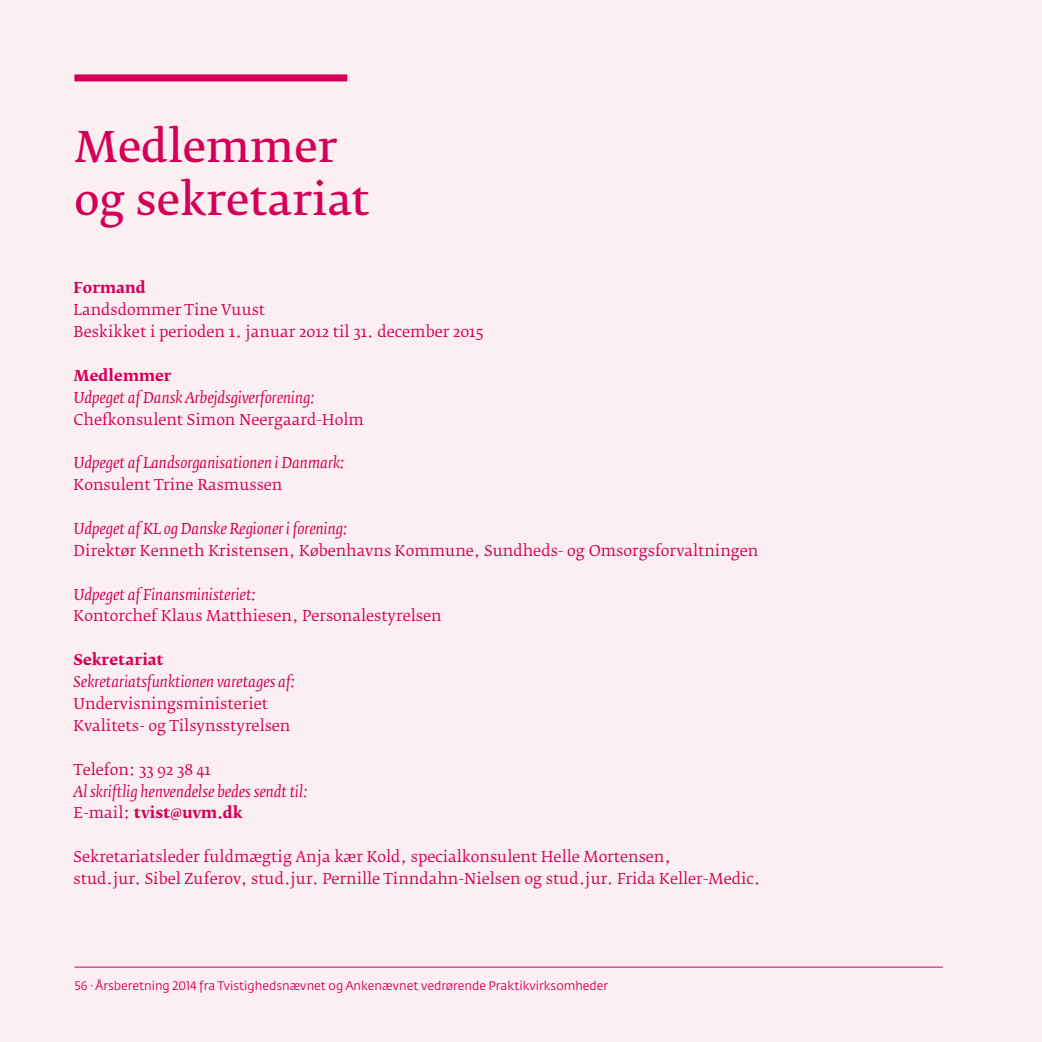
<style>
.page{position:relative;width:1042px;height:1042px;background:#fceff1}
.page>*{position:absolute;margin:0;border:0;box-sizing:border-box;transform-origin:0 0}
.t1{font:600 42px/52.5px "Fedra Serif B Std";color:#d40057}
.t2{font:14.88px/21.9px "Fedra Serif B Std";color:#d40057}
.t3{font:italic 14.88px/21.9px "Fedra Serif B Std";color:#d40057}
.t4{font:700 14.88px "Fedra Serif B Std";color:#d40057}
.t5{font:12.25px "Fedra Sans Std";color:#d40057}
.s1{font-style:normal}
.s2{font-weight:700;font-style:normal}
</style>
<div class="page">
<div style="left:74px;top:74px;width:273px;height:7px;background:#d40057"></div>
<hr style="left:74px;top:966px;width:869px;height:1px;background:#d40057">
<h1 class="t1" style="left:74px;top:121px;width:297px">Medlemmer og sekretariat</h1>
<p class="t4" style="left:74px;top:279px;width:74px">Formand</p>
<p class="t2" style="left:74px;top:299px;width:411px">Landsdommer Tine Vuust<br>Beskikket i perioden 1. januar 2012 til 31. december 2015</p>
<p class="t4" style="left:74px;top:367px;width:100px">Medlemmer</p>
<p class="t3" style="left:74px;top:386px;width:243px">Udpeget af Dansk Arbejdsgiverforening:</p>
<p class="t2" style="left:74px;top:408px;width:292px">Chefkonsulent Simon Neergaard-Holm</p>
<p class="t3" style="left:74px;top:452px;width:272px">Udpeget af Landsorganisationen i Danmark:</p>
<p class="t2" style="left:74px;top:474px;width:210px">Konsulent Trine Rasmussen</p>
<p class="t3" style="left:74px;top:518px;width:275px">Udpeget af KL og Danske Regioner i forening:</p>
<p class="t2" style="left:74px;top:540px;width:686px">Direktør Kenneth Kristensen, Københavns Kommune, Sundheds- og Omsorgsforvaltningen</p>
<p class="t3" style="left:74px;top:583px;width:184px">Udpeget af Finansministeriet:</p>
<p class="t2" style="left:74px;top:605px;width:369px">Kontorchef Klaus Matthiesen, Personalestyrelsen</p>
<p class="t4" style="left:74px;top:651px;width:92px">Sekretariat</p>
<p class="t3" style="left:74px;top:671px;width:223px">Sekretariatsfunktionen varetages af:</p>
<p class="t2" style="left:74px;top:693px;width:218px">Undervisningsministeriet<br>Kvalitets- og Tilsynsstyrelsen</p>
<p class="t2" style="left:74px;top:758px;width:139px">Telefon: 33 92 38 41</p>
<p class="t3" style="left:74px;top:780px;width:235px">Al skriftlig henvendelse bedes sendt til:<br><span class="s1">E-mail:</span> <span class="s2">tvist@uvm.dk</span></p>
<p class="t2" style="left:74px;top:846px;width:688px">Sekretariatsleder fuldmægtig Anja kær Kold, specialkonsulent Helle Mortensen,<br>stud.jur. Sibel Zuferov, stud.jur. Pernille Tinndahn-Nielsen og stud.jur. Frida Keller-Medic.</p>
<p class="t5" style="left:74px;top:978px;width:535px">56 · Årsberetning 2014 fra Tvistighedsnævnet og Ankenævnet vedrørende Praktikvirksomheder</p>
</div>
